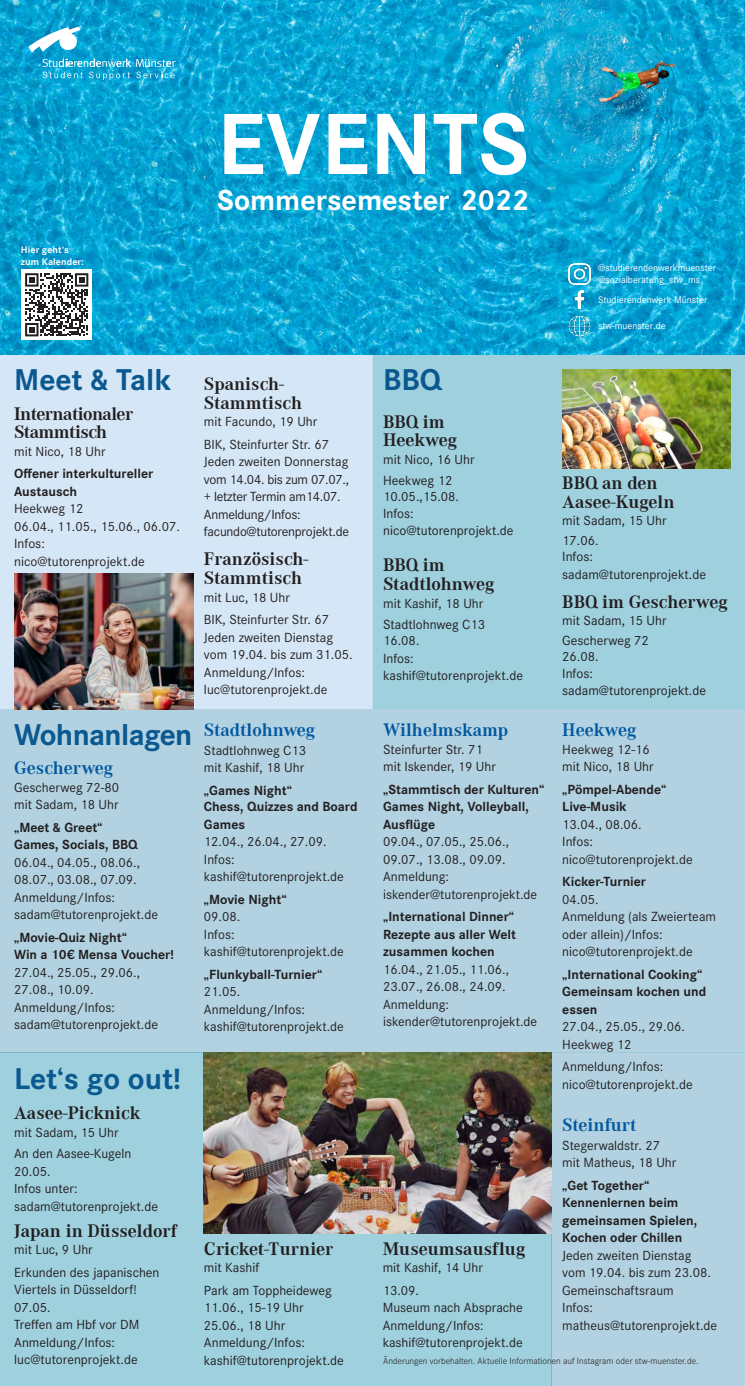
<style>
.page{position:relative;width:745px;height:1386px;background:#fff}
.page>*{position:absolute;margin:0;border:0;box-sizing:border-box;transform-origin:0 0}
.t1{font:700 90px "Corporate S";letter-spacing:.005em;color:#fff}
.t2{font:700 31.25px "Corporate S";letter-spacing:-.02em;color:#0a5990}
.t3{font:700 31.25px "Corporate S";color:#09588f}
.t4{font:700 30px "Corporate S";color:#fff}
.t5{font:700 18.75px/18.8px "Corporate A";color:#231f20}
.t6{font:700 18.75px "Corporate A";color:#01579f}
.t7{font:700 18.75px/18.8px "Corporate A";letter-spacing:-.03em;color:#231f20}
.t8{font:13.75px/17.5px "Corporate S";color:#231f20}
.t9{font:700 13.75px/17.5px "Corporate S";color:#231f20}
.t10{font:13.75px/17.5px "Corporate S";letter-spacing:-.02em;color:#231f20}
.t11{font:10px/12px "Corporate S";color:#fff}
.t12{font:700 10px/12px "Corporate S";letter-spacing:.01em;color:#fff}
.t13{font:300 9.38px "Corporate S";color:#231f20}
</style>
<div class="page">
<div style="left:372px;top:354px;width:372px;height:355px;background:#9fd0de"></div>
<div style="left:551px;top:1052px;width:193px;height:333px;background:#b2d2e1"></div>
<div style="left:0;top:709px;width:744px;height:343px;background:#b2d2e1"></div>
<div style="left:0;top:1052px;width:551px;height:333px;background:#9fd0de"></div>
<div style="left:0;top:354px;width:372px;height:355px;background:#d5e7f6"></div>
<img style="left:0;top:0;width:744px;height:354px">
<svg style="left:28px;top:26px;width:52px;height:26px"></svg>
<svg style="left:42px;top:59px;width:133px;height:21px;background:#36b3da"></svg>
<div style="left:21px;top:269px;width:71px;height:71px;background:#fff"></div>
<svg style="left:25px;top:273px;width:63px;height:63px"></svg>
<img style="left:204px;top:1052px;width:347px;height:181px">
<img style="left:562px;top:369px;width:168px;height:99px">
<img style="left:14px;top:573px;width:179px;height:136px">
<img style="left:568px;top:263px;width:22px;height:22px">
<img style="left:570px;top:291px;width:18px;height:17px">
<img style="left:568px;top:315px;width:22px;height:21px">
<p class="t12" style="left:21px;top:243px;width:65px">Hier geht‘s zum Kalender:</p>
<h1 class="t1" style="left:217px;top:82px;width:313px">EVENTS</h1>
<h3 class="t4" style="left:217px;top:179px;width:313px">Sommersemester 2022</h3>
<p class="t11" style="left:597px;top:262px;width:119px">@studierendenwerkmuenster @sozialberatung_stw_ms</p>
<p class="t11" style="left:597px;top:294px;width:111px">Studierendenwerk Münster</p>
<p class="t11" style="left:597px;top:320px;width:69px">stw-muenster.de</p>
<h2 class="t3" style="left:14px;top:357px;width:158px">Meet &amp; Talk</h2>
<h3 class="t7" style="left:14px;top:404px;width:120px">Internationaler<br>Stammtisch</h3>
<p class="t8" style="left:14px;top:442px;width:93px">mit Nico, 18 Uhr</p>
<p class="t9" style="left:14px;top:464px;width:140px">Offener interkultureller<br>Austausch</p>
<p class="t8" style="left:14px;top:499px;width:167px">Heekweg 12<br>06.04., 11.05., 15.06., 06.07.<br>Infos:<br>nico@tutorenprojekt.de</p>
<h2 class="t2" style="left:14px;top:713px;width:179px">Wohnanlagen</h2>
<h3 class="t6" style="left:14px;top:757px;width:101px">Gescherweg</h3>
<p class="t8" style="left:14px;top:778px;width:106px">Gescherweg 72-80 mit Sadam, 18 Uhr</p>
<p class="t9" style="left:14px;top:818px;width:125px">„Meet &amp; Greet“<br>Games, Socials, BBQ</p>
<p class="t8" style="left:14px;top:853px;width:145px">06.04., 04.05., 08.06.,<br>08.07., 03.08., 07.09.<br>Anmeldung/Infos: sadam@tutorenprojekt.de</p>
<p class="t9" style="left:14px;top:928px;width:161px">„Movie-Quiz Night“<br>Win a 10€ Mensa Voucher!</p>
<p class="t8" style="left:14px;top:963px;width:145px">27.04., 25.05., 29.06.,<br>27.08., 10.09.<br>Anmeldung/Infos: sadam@tutorenprojekt.de</p>
<h2 class="t2" style="left:14px;top:1056px;width:168px">Let‘s go out!</h2>
<h3 class="t5" style="left:14px;top:1104px;width:128px">Aasee-Picknick</h3>
<p class="t8" style="left:14px;top:1121px;width:119px;line-height:21.2px">mit Sadam, 15 Uhr<br>An den Aasee-Kugeln</p>
<p class="t8" style="left:14px;top:1161px;width:145px">20.05.<br>Infos unter: sadam@tutorenprojekt.de</p>
<h3 class="t5" style="left:14px;top:1221px;width:164px">Japan in Düsseldorf</h3>
<p class="t8" style="left:14px;top:1237px;width:147px;line-height:22.5px">mit Luc, 9 Uhr<br>Erkunden des japanischen</p>
<p class="t8" style="left:14px;top:1280px;width:127px">Viertels in Düsseldorf!<br>07.05.<br>Treffen am Hbf vor DM<br>Anmeldung/Infos: luc@tutorenprojekt.de</p>
<h3 class="t5" style="left:204px;top:375px;width:100px">Spanisch-<br>Stammtisch</h3>
<p class="t8" style="left:204px;top:410px;width:126px;line-height:22.5px">mit Facundo, 19 Uhr<br>BIK, Steinfurter Str. 67</p>
<p class="t10" style="left:204px;top:452px;width:147px">Jeden zweiten Donnerstag vom 14.04. bis zum 07.07., + letzter Termin am14.07.<br>Anmeldung/Infos: facundo@tutorenprojekt.de</p>
<h3 class="t5" style="left:204px;top:550px;width:106px">Französisch-<br>Stammtisch</h3>
<p class="t8" style="left:204px;top:585px;width:126px;line-height:22.5px">mit Luc, 18 Uhr<br>BIK, Steinfurter Str. 67</p>
<p class="t8" style="left:204px;top:628px;width:150px">Jeden zweiten Dienstag vom 19.04. bis zum 31.05.<br>Anmeldung/Infos: luc@tutorenprojekt.de</p>
<h3 class="t6" style="left:204px;top:719px;width:113px">Stadtlohnweg</h3>
<p class="t8" style="left:204px;top:741px;width:103px">Stadtlohnweg C13 mit Kashif, 18 Uhr</p>
<p class="t9" style="left:204px;top:782px;width:155px;line-height:16.2px">„Games Night“<br>Chess, Quizzes and Board</p>
<p class="t9" style="left:204px;top:815px;width:43px">Games</p>
<p class="t8" style="left:204px;top:832px;width:141px">12.04., 26.04., 27.09.<br>Infos: kashif@tutorenprojekt.de</p>
<p class="t9" style="left:204px;top:890px;width:84px">„Movie Night“</p>
<p class="t8" style="left:204px;top:907px;width:141px">09.08.<br>Infos: kashif@tutorenprojekt.de</p>
<p class="t9" style="left:204px;top:965px;width:120px">„Flunkyball-Turnier“</p>
<p class="t8" style="left:204px;top:982px;width:141px">21.05.<br>Anmeldung/Infos: kashif@tutorenprojekt.de</p>
<h3 class="t5" style="left:204px;top:1239px;width:131px">Cricket-Turnier</h3>
<p class="t8" style="left:204px;top:1255px;width:129px;line-height:22.5px">mit Kashif<br>Park am Toppheideweg</p>
<p class="t8" style="left:204px;top:1298px;width:141px">11.06., 15-19 Uhr<br>25.06., 18 Uhr<br>Anmeldung/Infos: kashif@tutorenprojekt.de</p>
<h2 class="t3" style="left:383px;top:357px;width:60px">BBQ</h2>
<h3 class="t5" style="left:383px;top:412px;width:76px">BBQ im<br>Heekweg</h3>
<p class="t8" style="left:383px;top:448px;width:93px;line-height:21.2px">mit Nico, 16 Uhr<br>Heekweg 12</p>
<p class="t8" style="left:383px;top:488px;width:77px;line-height:16.2px">10.05.,15.08.<br>Infos:</p>
<p class="t8" style="left:383px;top:521px;width:132px">nico@tutorenprojekt.de</p>
<h3 class="t5" style="left:383px;top:556px;width:113px">BBQ im<br>Stadtlohnweg</h3>
<p class="t8" style="left:383px;top:592px;width:103px;line-height:21.2px">mit Kashif, 18 Uhr<br>Stadtlohnweg C13</p>
<p class="t8" style="left:383px;top:631px;width:141px">16.08.<br>Infos: kashif@tutorenprojekt.de</p>
<h3 class="t6" style="left:383px;top:719px;width:126px">Wilhelmskamp</h3>
<p class="t8" style="left:383px;top:740px;width:114px">Steinfurter Str. 71 mit Iskender, 19 Uhr</p>
<p class="t9" style="left:383px;top:780px;width:162px">„Stammtisch der Kulturen“<br>Games Night, Volleyball,<br>Ausflüge</p>
<p class="t8" style="left:383px;top:832px;width:155px">09.04., 07.05., 25.06.,<br>09.07., 13.08., 09.09.<br>Anmeldung: iskender@tutorenprojekt.de</p>
<p class="t9" style="left:383px;top:907px;width:134px">„International Dinner“<br>Rezepte aus aller Welt zusammen kochen</p>
<p class="t8" style="left:383px;top:960px;width:155px">16.04., 21.05., 11.06.,<br>23.07., 26.08., 24.09.<br>Anmeldung: iskender@tutorenprojekt.de</p>
<h3 class="t5" style="left:382px;top:1239px;width:144px">Museumsausflug</h3>
<p class="t8" style="left:382px;top:1255px;width:102px;line-height:22.5px">mit Kashif, 14 Uhr<br>13.09.</p>
<p class="t8" style="left:382px;top:1298px;width:142px">Museum nach Absprache<br>Anmeldung/Infos: kashif@tutorenprojekt.de</p>
<h3 class="t5" style="left:562px;top:473px;width:114px">BBQ an den<br>Aasee-Kugeln</h3>
<p class="t8" style="left:562px;top:510px;width:106px;line-height:20px">mit Sadam, 15 Uhr<br>17.06.</p>
<p class="t8" style="left:562px;top:547px;width:145px">Infos: sadam@tutorenprojekt.de</p>
<h3 class="t5" style="left:562px;top:592px;width:167px">BBQ im Gescherweg</h3>
<p class="t8" style="left:562px;top:610px;width:106px;line-height:20px">mit Sadam, 15 Uhr<br>Gescherweg 72</p>
<p class="t8" style="left:562px;top:648px;width:38px;line-height:16.2px">26.08.<br>Infos:</p>
<p class="t8" style="left:562px;top:681px;width:145px">sadam@tutorenprojekt.de</p>
<h3 class="t6" style="left:562px;top:719px;width:76px">Heekweg</h3>
<p class="t8" style="left:562px;top:740px;width:93px">Heekweg 12-16 mit Nico, 18 Uhr</p>
<p class="t9" style="left:562px;top:780px;width:105px">„Pömpel-Abende“<br>Live-Musik</p>
<p class="t8" style="left:562px;top:815px;width:132px">13.04., 08.06.<br>Infos: nico@tutorenprojekt.de</p>
<p class="t9" style="left:562px;top:872px;width:85px">Kicker-Turnier</p>
<p class="t8" style="left:562px;top:890px;width:155px">04.05.<br>Anmeldung (als Zweierteam oder allein)/Infos: nico@tutorenprojekt.de</p>
<p class="t9" style="left:562px;top:965px;width:145px">„International Cooking“<br>Gemeinsam kochen und essen</p>
<p class="t8" style="left:562px;top:1017px;width:124px">27.04., 25.05., 29.06.<br>Heekweg 12</p>
<p class="t8" style="left:562px;top:1057px;width:132px">Anmeldung/Infos: nico@tutorenprojekt.de</p>
<h3 class="t6" style="left:562px;top:1114px;width:76px">Steinfurt</h3>
<p class="t8" style="left:562px;top:1136px;width:115px">Stegerwaldstr. 27 mit Matheus, 18 Uhr</p>
<p class="t9" style="left:562px;top:1176px;width:136px">„Get Together“<br>Kennenlernen beim gemeinsamen Spielen,<br>Kochen oder Chillen</p>
<p class="t8" style="left:562px;top:1246px;width:156px">Jeden zweiten Dienstag vom 19.04. bis zum 23.08.<br>Gemeinschaftsraum<br>Infos: matheus@tutorenprojekt.de</p>
<p class="t13" style="left:383px;top:1355px;width:317px">Änderungen vorbehalten. Aktuelle Informationen auf Instagram oder stw-muenster.de.</p>
</div>
